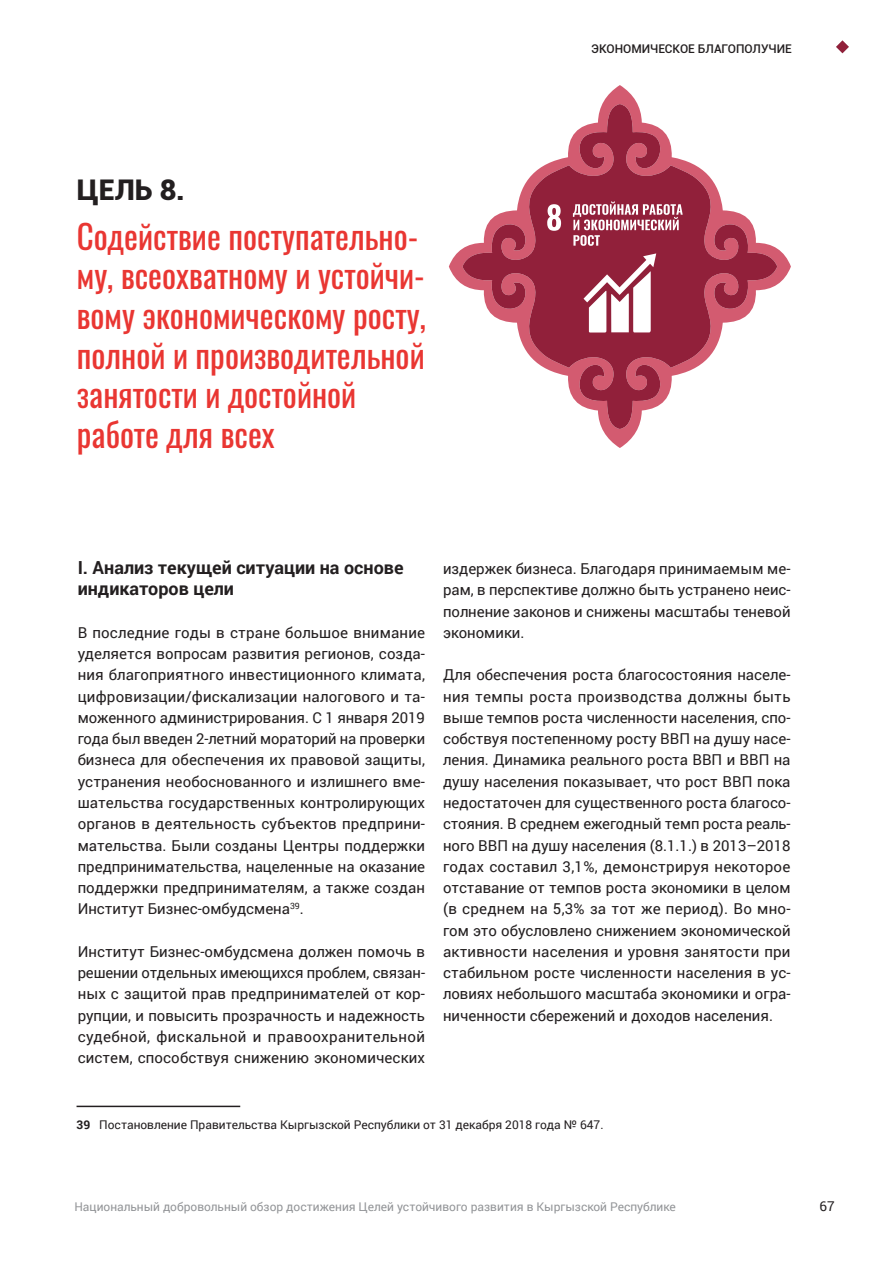
<style>
.page{position:relative;width:893px;height:1263px;background:#fff}
.page>*{position:absolute;margin:0;border:0;box-sizing:border-box;transform-origin:0 0}
.t1{font:33px/39.6px "Oswald";color:#e93632}
.t2{font:900 28.5px "Roboto";color:#231f20}
.t3{font:700 18px/21.3px "Roboto";color:#231f20}
.t4{font:15px/21.3px "Roboto";color:#231f20;text-align:justify}
.t5{font:13.5px "Roboto";color:#231f20}
.t6{font:12px "Roboto";color:#939598}
.t7{font:12px "Roboto";color:#231f20}
.t8{font:500 12px "Roboto";color:#231f20}
.s1{font-weight:700}
</style>
<div class="page">
<svg style="left:836px;top:40px;width:13px;height:13px"></svg>
<svg style="left:449px;top:85px;width:342px;height:363px"></svg>
<svg style="left:462px;top:104px;width:315px;height:325px"></svg>
<svg style="left:573px;top:201px;width:110px;height:45px;background:#af5e71"></svg>
<svg style="left:547px;top:204px;width:14px;height:27px"></svg>
<svg style="left:583px;top:253px;width:73px;height:79px"></svg>
<hr style="left:77px;top:1106px;width:163px;height:1px;background:#231f20">
<p class="t8" style="left:591px;top:40px;width:202px">ЭКОНОМИЧЕСКОЕ БЛАГОПОЛУЧИЕ</p>
<p class="t2" style="left:77px;top:170px;width:109px">ЦЕЛЬ 8.</p>
<p class="t1" style="left:77px;top:213px;width:350px">Содействие поступательно&shy;му, всеохватному и устойчи&shy;вому экономическому росту, полной и производительной занятости и достойной</p>
<p class="t1" style="left:77px;top:411px;width:199px">работе для всех</p>
<p class="t3" style="left:78px;top:557px;width:327px">I. Анализ текущей ситуации на основе индикаторов цели</p>
<p class="t4" style="left:78px;top:622px;width:349px">В последние годы в стране большое внимание уделяется вопросам развития регионов, созда&shy;ния благоприятного инвестиционного климата, цифровизации/фискализации налогового и та&shy;моженного администрирования. С 1 января 2019 года был введен 2-летний мораторий на проверки бизнеса для обеспечения их правовой защиты, устранения необоснованного и излишнего вме&shy;шательства государственных контролирующих органов в деятельность субъектов предприни&shy;мательства. Были созданы Центры поддержки предпринимательства, нацеленные на оказание поддержки предпринимателям, а также создан Институт Бизнес-омбудсмена<sup>39</sup>.</p>
<p class="t4" style="left:78px;top:941px;width:349px">Институт Бизнес-омбудсмена должен помочь в решении отдельных имеющихся проблем, связан&shy;ных с защитой прав предпринимателей от кор&shy;рупции, и повысить прозрачность и надежность судебной, фискальной и правоохранительной систем, способствуя снижению экономических</p>
<p class="t4" style="left:443px;top:558px;width:349px">издержек бизнеса. Благодаря принимаемым ме&shy;рам, в перспективе должно быть устранено неис&shy;полнение законов и снижены масштабы теневой экономики.</p>
<p class="t4" style="left:443px;top:664px;width:349px">Для обеспечения роста благосостояния населе&shy;ния темпы роста производства должны быть выше темпов роста численности населения, спо&shy;собствуя постепенному росту ВВП на душу насе&shy;ления. Динамика реального роста ВВП и ВВП на душу населения показывает, что рост ВВП пока недостаточен для существенного роста благосо&shy;стояния. В среднем ежегодный темп роста реаль&shy;ного ВВП на душу населения (8.1.1.) в 2013–2018 годах составил 3,1%, демонстрируя некоторое отставание от темпов роста экономики в целом (в среднем на 5,3% за тот же период). Во мно&shy;гом это обусловлено снижением экономической активности населения и уровня занятости при стабильном росте численности населения в ус&shy;ловиях небольшого масштаба экономики и огра&shy;ниченности сбережений и доходов населения.</p>
<p class="t7" style="left:77px;top:1117px;width:528px"><span class="s1">39</span> Постановление Правительства Кыргызской Республики от 31 декабря 2018 года № 647.</p>
<p class="t6" style="left:74px;top:1200px;width:603px">Национальный добровольный обзор достижения Целей устойчивого развития в Кыргызской Республике</p>
<p class="t5" style="left:819px;top:1198px;width:17px">67</p>
</div>
